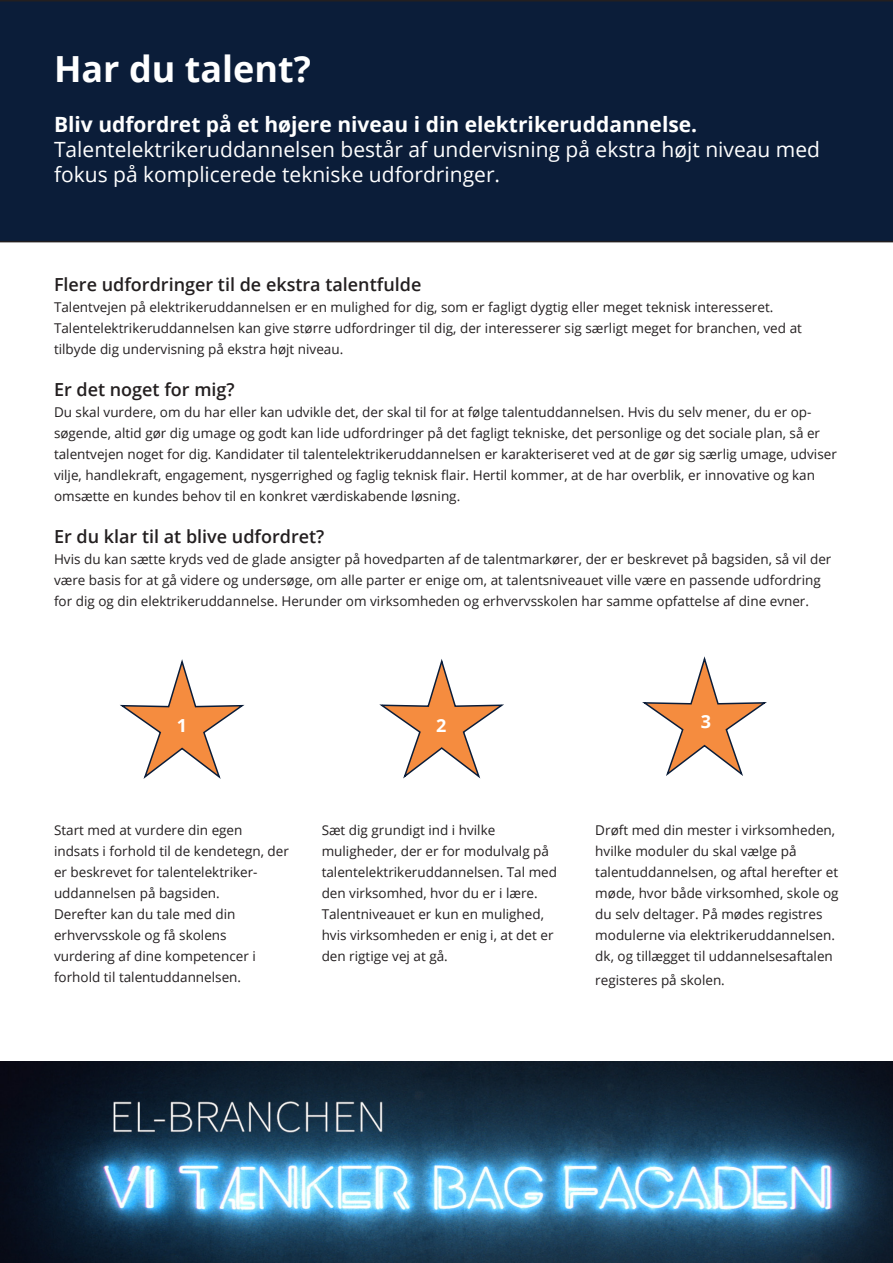
<style>
.page{position:relative;width:893px;height:1263px;background:#fff}
.page>*{position:absolute;margin:0;border:0;box-sizing:border-box;transform-origin:0 0}
.t1{font:700 36px "Open Sans";color:#fff}
.t2{font:21px/25.2px "Open Sans";color:#fff}
.t3{font:700 21px "Open Sans";color:#fff}
.t4{font:600 18px "Open Sans";color:#231f20}
.t5{font:700 18px "Open Sans";color:#fff}
.t6{font:13.5px/21px "Open Sans";color:#231f20}
</style>
<div class="page">
<div style="left:0;top:0;width:893px;height:242px;background:#0b1d39"></div>
<svg style="left:379px;top:659px;width:125px;height:120px"></svg>
<img style="left:0;top:1062px;width:893px;height:201px">
<svg style="left:120px;top:660px;width:125px;height:119px"></svg>
<svg style="left:642px;top:657px;width:125px;height:119px"></svg>
<p class="t1" style="left:54px;top:43px;width:258px">Har du talent?</p>
<p class="t3" style="left:54px;top:109px;width:645px">Bliv udfordret på et højere niveau i din elektrikeruddannelse.</p>
<p class="t2" style="left:54px;top:136px;width:768px">Talentelektrikeruddannelsen består af undervisning på ekstra højt niveau med fokus på komplicerede tekniske udfordringer.</p>
<p class="t4" style="left:54px;top:272px;width:369px">Flere udfordringer til de ekstra talentfulde</p>
<p class="t6" style="left:54px;top:296px;width:721px">Talentvejen på elektrikeruddannelsen er en mulighed for dig, som er fagligt dygtig eller meget teknisk interesseret.</p>
<p class="t6" style="left:54px;top:317px;width:749px">Talentelektrikeruddannelsen kan give større udfordringer til dig, der interesserer sig særligt meget for branchen, ved at</p>
<p class="t6" style="left:54px;top:338px;width:291px">tilbyde dig undervisning på ekstra højt niveau.</p>
<p class="t4" style="left:54px;top:377px;width:182px">Er det noget for mig?</p>
<p class="t6" style="left:54px;top:401px;width:784px">Du skal vurdere, om du har eller kan udvikle det, der skal til for at følge talentuddannelsen. Hvis du selv mener, du er op&shy;søgende, altid gør dig umage og godt kan lide udfordringer på det fagligt tekniske, det personlige og det sociale plan, så er talentvejen noget for dig. Kandidater til talentelektrikeruddannelsen er karakteriseret ved at de gør sig særlig umage, udviser vilje, handlekraft, engagement, nysgerrighed og faglig teknisk flair. Hertil kommer, at de har overblik, er innovative og kan</p>
<p class="t6" style="left:54px;top:485px;width:408px">omsætte en kundes behov til en konkret værdiskabende løsning.</p>
<p class="t4" style="left:54px;top:524px;width:272px">Er du klar til at blive udfordret?</p>
<p class="t6" style="left:54px;top:548px;width:779px">Hvis du kan sætte kryds ved de glade ansigter på hovedparten af de talentmarkører, der er beskrevet på bagsiden, så vil der være basis for at gå videre og undersøge, om alle parter er enige om, at talentsniveauet ville være en passende udfordring for dig og din elektrikeruddannelse. Herunder om virksomheden og erhvervsskolen har samme opfattelse af dine evner.</p>
<p class="t5" style="left:177px;top:712px;width:12px">1</p>
<p class="t5" style="left:436px;top:713px;width:12px">2</p>
<p class="t5" style="left:701px;top:709px;width:12px">3</p>
<p class="t6" style="left:54px;top:819px;width:190px">Start med at vurdere din egen</p>
<p class="t6" style="left:54px;top:840px;width:236px">indsats i forhold til de kendetegn, der er beskrevet for talentelektriker-</p>
<p class="t6" style="left:54px;top:882px;width:167px">uddannelsen på bagsiden.</p>
<p class="t6" style="left:54px;top:903px;width:183px">Derefter kan du tale med din</p>
<p class="t6" style="left:54px;top:924px;width:174px">erhvervsskole og få skolens</p>
<p class="t6" style="left:54px;top:945px;width:203px">vurdering af dine kompetencer i</p>
<p class="t6" style="left:54px;top:966px;width:189px">forhold til talentuddannelsen.</p>
<p class="t6" style="left:322px;top:819px;width:175px">Sæt dig grundigt ind i hvilke</p>
<p class="t6" style="left:322px;top:840px;width:237px">muligheder, der er for modulvalg på talentelektrikeruddannelsen. Tal med den virksomhed, hvor du er i lære.</p>
<p class="t6" style="left:322px;top:903px;width:233px">Talentniveauet er kun en mulighed, hvis virksomheden er enig i, at det er den rigtige vej at gå.</p>
<p class="t6" style="left:595px;top:819px;width:241px">Drøft med din mester i virksomheden, hvilke moduler du skal vælge på</p>
<p class="t6" style="left:595px;top:861px;width:245px">talentuddannelsen, og aftal herefter et møde, hvor både virksomhed, skole og du selv deltager. På mødes registres modulerne via elektrikeruddannelsen. dk, og tillægget til uddannelsesaftalen</p>
<p class="t6" style="left:595px;top:969px;width:131px">registeres på skolen.</p>
</div>
